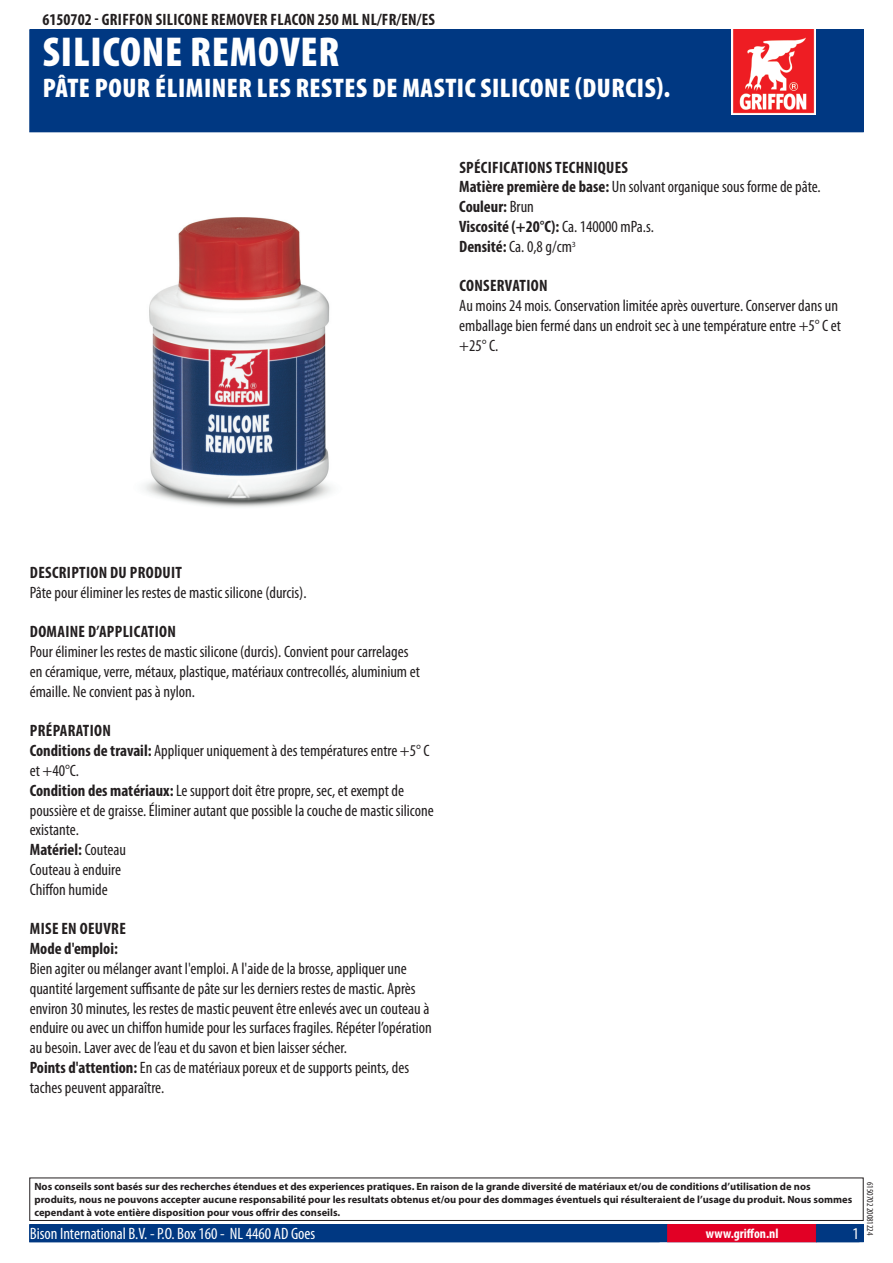
<style>
.page{position:relative;width:893px;height:1263px;background:#fff}
.page>*{position:absolute;margin:0;border:0;box-sizing:border-box;transform-origin:0 0}
.PageHeader{font:900 condensed 42px "Myriad Pro";letter-spacing:.02em;color:#fff}
.PageSubheader{font:900 condensed 27px "Myriad Pro";letter-spacing:.02em;color:#fff}
.Regular{font:condensed 16.5px/19.8px "Myriad Pro";color:#231f20}
.TOCItem{font:700 condensed 16.5px "Myriad Pro";letter-spacing:.02em;color:#231f20}
.Regular-2{font:700 condensed 16.5px "Myriad Pro";color:#231f20}
.ContactData{font:condensed 16.5px "Myriad Pro";color:#fff}
.URL{font:700 condensed 13.5px "Myriad Pro";color:#fff}
.Disclaimer{font:700 10.5px/12.6px "Myriad Pro";color:#231f20}
.Revisie{font:condensed 9px "Myriad Pro";color:#231f20}
.s1{font-weight:700}
.s2{font-weight:400}
</style>
<div class="page">
<div style="left:30px;top:30px;width:833px;height:102px;background:#003882"></div>
<img style="left:731px;top:30px;width:85px;height:85px">
<div style="left:29px;top:1177px;width:835px;height:44px;border:1px solid #231f20"></div>
<div style="left:30px;top:1225px;width:833px;height:17px;background:#003882"></div>
<div style="left:29px;top:1224px;width:835px;height:18px;border:1px solid #003882"></div>
<div style="left:668px;top:1225px;width:148px;height:17px;background:#e20025"></div>
<div style="left:667px;top:1224px;width:150px;height:18px;border:1px solid #e20025"></div>
<img style="left:144px;top:217px;width:188px;height:290px">
<p class="TOCItem" style="left:43px;top:9px;width:394px">6150702 - GRIFFON SILICONE REMOVER FLACON 250 ML NL/FR/EN/ES</p>
<p class="PageHeader" style="left:43px;top:25px;width:295px">SILICONE REMOVER</p>
<p class="PageSubheader" style="left:43px;top:70px;width:629px">PÂTE POUR ÉLIMINER LES RESTES DE MASTIC SILICONE (DURCIS).</p>
<p class="TOCItem" style="left:459px;top:157px;width:169px">SPÉCIFICATIONS TECHNIQUES</p>
<p class="Regular" style="left:459px;top:177px;width:363px"><span class="s1">MATIÈRE PREMIÈRE DE BASE:</span> Un solvant organique sous forme de pâte.</p>
<p class="Regular-2" style="left:459px;top:196px;width:76px">COULEUR: <span class="s2">Brun</span></p>
<p class="Regular-2" style="left:459px;top:216px;width:196px">VISCOSITÉ (+20°C): <span class="s2">Ca. 1 40000 mPa.s.</span></p>
<p class="Regular" style="left:459px;top:236px;width:118px"><span class="s1">DENSITÉ:</span> Ca. 0,8 g/cm<sup>3</sup></p>
<p class="TOCItem" style="left:459px;top:275px;width:90px">CONSERVATION</p>
<p class="Regular" style="left:459px;top:296px;width:383px">Au moins 24 mois. Conservation limitée après ouverture. Conserver dans un emballage bien fermé dans un endroit sec à une température entre +5° C et +25° C.</p>
<p class="TOCItem" style="left:30px;top:562px;width:154px">DESCRIPTION DU PRODUIT</p>
<p class="Regular" style="left:30px;top:582px;width:278px">Pâte pour éliminer les restes de mastic silicone (durcis).</p>
<p class="TOCItem" style="left:30px;top:621px;width:147px">DOMAINE D’APPLICATION</p>
<p class="Regular" style="left:30px;top:642px;width:392px">Pour éliminer les restes de mastic silicone (durcis). Convient pour carrelages en céramique, verre, métaux, plastique, matériaux contrecollés, aluminium et émaille. Ne convient pas à nylon.</p>
<p class="TOCItem" style="left:30px;top:720px;width:83px">PRÉPARATION</p>
<p class="Regular" style="left:30px;top:741px;width:401px"><span class="s1">CONDITIONS DE TRAVAIL:</span> Appliquer uniquement à des températures entre +5° C et +40°C.</p>
<p class="Regular" style="left:30px;top:780px;width:406px"><span class="s1">CONDITION DES MATÉRIAUX:</span> Le support doit être propre, sec, et exempt de poussière et de graisse. Éliminer autant que possible la couche de mastic silicone existante.</p>
<p class="Regular-2" style="left:30px;top:839px;width:98px">MATÉRIEL: <span class="s2">Couteau</span></p>
<p class="Regular" style="left:30px;top:859px;width:93px">Couteau à enduire</p>
<p class="Regular" style="left:30px;top:879px;width:79px">Chiffon humide</p>
<p class="TOCItem" style="left:30px;top:918px;width:97px">MISE EN OEUVRE</p>
<p class="Regular-2" style="left:30px;top:938px;width:90px">MODE D'EMPLOI:</p>
<p class="Regular" style="left:30px;top:958px;width:404px">Bien agiter ou mélanger avant l'emploi. A l'aide de la brosse, appliquer une quantité largement suffisante de pâte sur les derniers restes de mastic. Après environ 30 minutes, les restes de mastic peuvent être enlevés avec un couteau à enduire ou avec un chiffon humide pour les surfaces fragiles. Répéter l’opération au besoin. Laver avec de l’eau et du savon et bien laisser sécher.</p>
<p class="Regular" style="left:30px;top:1057px;width:381px"><span class="s1">POINTS D'ATTENTION:</span> En cas de matériaux poreux et de supports peints, des taches peuvent apparaître.</p>
<p class="Disclaimer" style="left:34px;top:1180px;width:819px">Nos conseils sont basés sur des recherches étendues et des experiences pratiques. En raison de la grande diversité de matériaux et/ou de conditions d’utilisation de nos produits, nous ne pouvons accepter aucune responsabilité pour les resultats obtenus et/ou pour des dommages éventuels qui résulteraient de l’usage du produit. Nous sommes cependant à vote entière disposition pour vous offrir des conseils.</p>
<p class="ContactData" style="left:30px;top:1224px;width:287px">Bison International B.V. - P.O. Box 1 60 - NL 4460 AD Goes</p>
<p class="URL" style="left:706px;top:1225px;width:74px">WWW.GRIFFON.NL</p>
<p class="Revisie" style="left:875px;top:1182px;width:55px;rotate:90deg">61 50702 20081 224</p>
</div>
